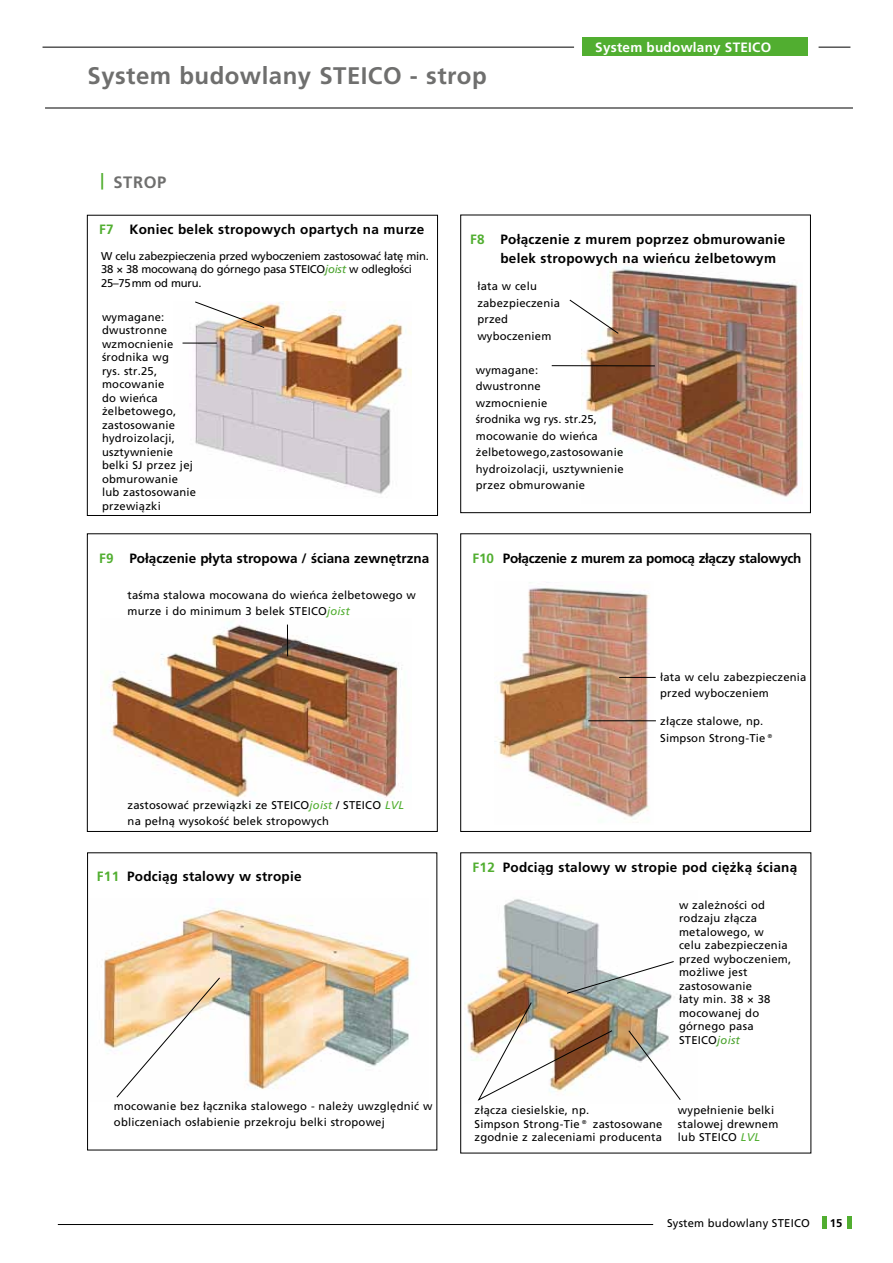
<style>
.page{position:relative;width:893px;height:1263px;background:#fff}
.page>*{position:absolute;margin:0;border:0;box-sizing:border-box;transform-origin:0 0}
.t1{font:700 24px "Frutiger CE";letter-spacing:.02em;color:#6f6f6e}
.t2{font:700 16.5px "Frutiger CE";color:#6f6f6e}
.t3{font:700 13.5px/18.8px "Frutiger CE";letter-spacing:.02em;color:#000}
.t4{font:700 13.5px "Frutiger CE";color:#000}
.t5{font:700 13.5px "Frutiger CE";letter-spacing:-.02em;color:#000}
.t6{font:700 13.5px "Frutiger CE";letter-spacing:.02em;color:#fff}
.t7{font:11.25px/13.5px "Frutiger CE";letter-spacing:.02em;color:#000}
.t8{font:11.25px/13.5px "Frutiger CE";letter-spacing:-.02em;color:#000}
.t9{font:700 11.25px "Frutiger CE";color:#000}
.s1{color:#51ae30}
.s2{font-style:italic;color:#4ba32e}
.s3{font-style:italic;color:#51ae30}
</style>
<div class="page">
<hr style="left:43px;top:47px;width:531px;height:1px;background:#000">
<div style="left:583px;top:38px;width:225px;height:18px;background:#51ae30"></div>
<hr style="left:819px;top:47px;width:31px;height:1px;background:#000">
<hr style="left:58px;top:1224px;width:595px;height:1px;background:#000">
<hr style="left:822px;top:1216px;width:4px;height:13px;background:#51ae30">
<div style="left:847px;top:1216px;width:5px;height:13px;background:#51ae30"></div>
<svg style="left:87px;top:533px;width:351px;height:299px"></svg>
<svg style="left:460px;top:215px;width:351px;height:298px"></svg>
<hr style="left:45px;top:108px;width:808px;height:1px;background:#000">
<svg style="left:460px;top:533px;width:351px;height:299px"></svg>
<img style="left:104px;top:908px;width:309px;height:182px">
<svg style="left:116px;top:977px;width:104px;height:121px"></svg>
<svg style="left:87px;top:215px;width:351px;height:301px"></svg>
<img style="left:174px;top:302px;width:238px;height:197px">
<svg style="left:195px;top:301px;width:70px;height:27px"></svg>
<hr style="left:183px;top:343px;width:34px;height:1px;background:#000">
<hr style="left:619px;top:677px;width:37px;height:1px;background:#000">
<hr style="left:588px;top:720px;width:68px;height:1px;background:#000">
<svg style="left:460px;top:852px;width:351px;height:301px"></svg>
<img style="left:464px;top:890px;width:234px;height:213px">
<img style="left:478px;top:1002px;width:135px;height:99px">
<svg style="left:566px;top:961px;width:108px;height:33px"></svg>
<svg style="left:628px;top:1030px;width:53px;height:70px"></svg>
<hr style="left:287px;top:625px;width:1px;height:31px;background:#000">
<svg style="left:569px;top:299px;width:50px;height:35px"></svg>
<hr style="left:552px;top:365px;width:103px;height:1px;background:#000">
<h1 class="t1" style="left:88px;top:62px;width:401px">System budowlany STEICO - strop</h1>
<h2 class="t2" style="left:101px;top:172px;width:66px"><span class="s1">|</span> STROP</h2>
<p class="t6" style="left:595px;top:39px;width:177px">System budowlany STEICO</p>
<p class="t3" style="left:99px;top:220px;width:327px"><span class="s1">F7</span> Koniec belek stropowych opartych na murze</p>
<p class="t8" style="left:101px;top:249px;width:329px">W celu zabezpieczenia przed wyboczeniem zastosować łatę min.<br>38 × 38 mocowaną do górnego pasa STEICO<span class="s2">joist</span> w odległości<br>25–75mm od muru.</p>
<p class="t7" style="left:102px;top:310px;width:96px">wymagane: dwustronne wzmocnienie środnika wg<br>rys. str.25, mocowanie<br>do wieńca żelbetowego, zastosowanie hydroizolacji, usztywnienie belki SJ przez jej obmurowanie lub zastosowanie przewiązki</p>
<p class="t3" style="left:500px;top:230px;width:286px;text-indent:-30px"><span class="s1">F8</span> Połączenie z murem poprzez obmurowanie belek stropowych na wieńcu żelbetowym</p>
<p class="t7" style="left:477px;top:278px;width:84px;line-height:16.5px">łata w celu zabezpieczenia przed wyboczeniem</p>
<p class="t7" style="left:476px;top:361px;width:149px;line-height:16.5px">wymagane:<br>dwustronne<br>wzmocnienie<br>środnika wg rys. str.25, mocowanie do wieńca żelbetowego,zastosowanie hydroizolacji, usztywnienie przez obmurowanie</p>
<p class="t4" style="left:99px;top:550px;width:331px"><span class="s1">F9</span> Połączenie płyta stropowa / ściana zewnętrzna</p>
<p class="t5" style="left:473px;top:550px;width:330px"><span class="s1">F10</span> Połączenie z murem za pomocą złączy stalowych</p>
<p class="t7" style="left:128px;top:586px;width:290px;line-height:16.5px">taśma stalowa mocowana do wieńca żelbetowego w murze i do minimum 3 belek STEICO<span class="s3">joist</span></p>
<p class="t7" style="left:128px;top:796px;width:278px;line-height:16.5px">zastosować przewiązki ze STEICO<span class="s3">joist</span> / STEICO <span class="s3">LVL </span>na pełną wysokość belek stropowych</p>
<p class="t3" style="left:97px;top:867px;width:206px"><span class="s1">F11</span> Podciąg stalowy w stropie</p>
<p class="t7" style="left:114px;top:1097px;width:320px;line-height:16.5px">mocowanie bez łącznika stalowego - należy uwzględnić w obliczeniach osłabienie przekroju belki stropowej</p>
<p class="t7" style="left:660px;top:668px;width:148px;line-height:16.5px">łata w celu zabezpieczenia przed wyboczeniem</p>
<p class="t7" style="left:660px;top:713px;width:116px;line-height:16.5px">złącze stalowe, np.<br>Simpson Strong-Tie®</p>
<p class="t3" style="left:473px;top:858px;width:326px"><span class="s1">F12</span> Podciąg stalowy w stropie pod ciężką ścianą</p>
<p class="t7" style="left:679px;top:898px;width:114px">w zależności od rodzaju złącza metalowego, w<br>celu zabezpieczenia przed wyboczeniem, możliwe jest zastosowanie<br>łaty min. 38 × 38 mocowanej do górnego pasa<br>STEICO<span class="s2">joist</span></p>
<p class="t7" style="left:474px;top:1104px;width:189px">złącza ciesielskie, np.<br>Simpson Strong-Tie® zastosowane zgodnie z zaleceniami producenta</p>
<p class="t7" style="left:678px;top:1104px;width:102px">wypełnienie belki stalowej drewnem lub STEICO <span class="s3">LVL</span></p>
<p class="t7" style="left:667px;top:1216px;width:144px">System budowlany STEICO</p>
<p class="t9" style="left:830px;top:1216px;width:14px">15</p>
</div>
